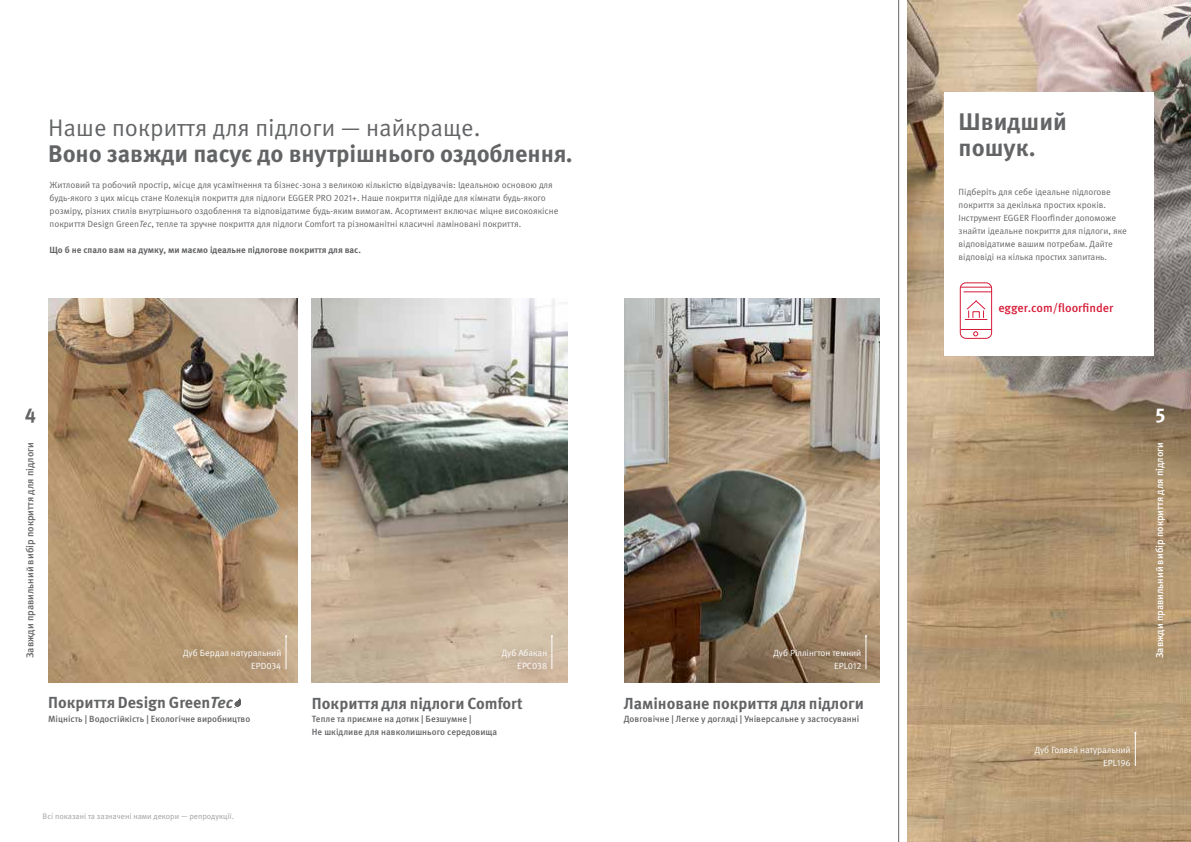
<style>
.page{position:relative;width:1191px;height:842px;background:#fff}
.page>*{position:absolute;margin:0;border:0;box-sizing:border-box;transform-origin:0 0}
.t1{font:700 24px/26px "Meta Pro";letter-spacing:-.005em;color:#636466}
.t2{font:24px "Meta Pro";color:#636466}
.t3{font:700 20px "Meta Pro";color:#636466}
.t4{font:700 20px "Meta Pro";color:#fff}
.t5{font:700 16px "Meta Pro";color:#636466}
.t6{font:500 12px "Meta Pro";color:#d71b38}
.t7{font:500 10px "Meta Pro";color:#636466}
.t8{font:500 10px "Meta Pro";color:#fff}
.t9{font:9px/13px "Meta Pro";color:#636466}
.t10{font:500 9px/13px "Meta Pro";color:#636466}
.t11{font:9px/13px "Meta Pro";color:#fff;text-align:right}
.t12{font:700 9px "Meta Pro";color:#636466}
.t13{font:8px "Meta Pro";color:#9d9fa2}
.s1{font-style:italic}
</style>
<div class="page">
<img style="left:624px;top:299px;width:255px;height:383px">
<img style="left:312px;top:299px;width:255px;height:383px">
<img style="left:48px;top:299px;width:250px;height:383px">
<img style="left:907px;top:0;width:284px;height:842px">
<div style="left:944px;top:92px;width:210px;height:263px;background:#fff"></div>
<div style="left:959px;top:282px;width:33px;height:57px;border:1px solid #d71b38;border-radius:6px"></div>
<svg style="left:963px;top:291px;width:29px;height:1px"></svg>
<svg style="left:973px;top:331px;width:5px;height:5px"></svg>
<hr style="left:960px;top:287px;width:31px;height:1px;background:#d71b38">
<hr style="left:961px;top:329px;width:30px;height:1px;background:#d71b38">
<svg style="left:965px;top:300px;width:21px;height:20px"></svg>
<svg style="left:234px;top:698px;width:7px;height:10px"></svg>
<div style="left:1020px;top:732px;width:124px;height:49px;background:#000;opacity:.5"></div>
<hr style="left:1135px;top:733px;width:1px;height:33px;background:#fff">
<div style="left:759px;top:635px;width:116px;height:49px;background:#000;opacity:.5"></div>
<hr style="left:865px;top:636px;width:1px;height:33px;background:#fff">
<div style="left:487px;top:635px;width:74px;height:49px;background:#000;opacity:.5"></div>
<hr style="left:551px;top:636px;width:1px;height:33px;background:#fff">
<div style="left:169px;top:635px;width:126px;height:49px;background:#000;opacity:.5"></div>
<hr style="left:286px;top:636px;width:1px;height:33px;background:#fff">
<hr style="left:898px;top:0;width:1px;height:842px;background:#636466">
<h1 class="t2" style="left:48px;top:114px;width:434px">Наше покриття для підлоги — найкраще.</h1>
<h1 class="t1" style="left:48px;top:140px;width:526px">Воно завжди пасує до внутрішнього оздоблення.</h1>
<p class="t9" style="left:50px;top:179px;width:510px">Житловий та робочий простір, місце для усамітнення та бізнес-зона з великою кількістю відвідувачів: Ідеальною основою для будь-якого з цих місць стане Колекція покриття для підлоги EGGER PRO 2021+. Наше покриття підійде для кімнати будь-якого розміру, різних стилів внутрішнього оздоблення та відповідатиме будь-яким вимогам. Асортимент включає міцне високоякісне покриття Design Green<span class="s1">Tec</span>, тепле та зручне покриття для підлоги Comfort та різноманітні класичні ламіновані покриття.</p>
<p class="t12" style="left:50px;top:243px;width:313px">Що б не спало вам на думку, ми маємо ідеальне підлогове покриття для вас.</p>
<h1 class="t1" style="left:958px;top:107px;width:110px">Швидший пошук.</h1>
<p class="t9" style="left:958px;top:185px;width:170px">Підберіть для себе ідеальне підлогове покриття за декілька простих кроків.<br>Інструмент EGGER Floorfinder допоможе знайти ідеальне покриття для підлоги, яке відповідатиме вашим потребам. Дайте відповіді на кілька простих запитань.</p>
<h3 class="t6" style="left:998px;top:300px;width:117px">egger.com/floorfinder</h3>
<h2 class="t3" style="left:25px;top:400px;width:13px">4</h2>
<h2 class="t4" style="left:1155px;top:400px;width:11px">5</h2>
<p class="t7" style="left:24px;top:658px;width:218px;rotate:-90deg">Завжди правильний вибір покриття для підлоги</p>
<p class="t8" style="left:1153px;top:658px;width:218px;rotate:-90deg">Завжди правильний вибір покриття для підлоги</p>
<p class="t11" style="left:183px;top:647px;width:100px">Дуб Бердал натуральний<br>EPD034</p>
<p class="t11" style="left:502px;top:647px;width:47px">Дуб Абакан<br>EPC038</p>
<p class="t11" style="left:773px;top:647px;width:89px">Дуб Ріллінгтон темний<br>EPL012</p>
<h3 class="t5" style="left:48px;top:690px;width:186px">Покриття Design Green<span class="s1">Tec</span></h3>
<p class="t10" style="left:48px;top:712px;width:204px">Міцність | Водостійкість | Екологічне виробництво</p>
<p class="t13" style="left:43px;top:811px;width:193px">Всі показані та зазначені нами декори — репродукції.</p>
<h3 class="t5" style="left:312px;top:690px;width:212px">Покриття для підлоги Comfort</h3>
<p class="t10" style="left:312px;top:712px;width:187px">Тепле та приємне на дотик | Безшумне |<br>Не шкідливе для навколишнього середовища</p>
<h3 class="t5" style="left:624px;top:690px;width:242px">Ламіноване покриття для підлоги</h3>
<p class="t10" style="left:624px;top:712px;width:237px">Довговічне | Легке у догляді | Універсальне у застосуванні</p>
<p class="t11" style="left:1034px;top:743px;width:97px">Дуб Голвей натуральний<br>EPL196</p>
</div>
